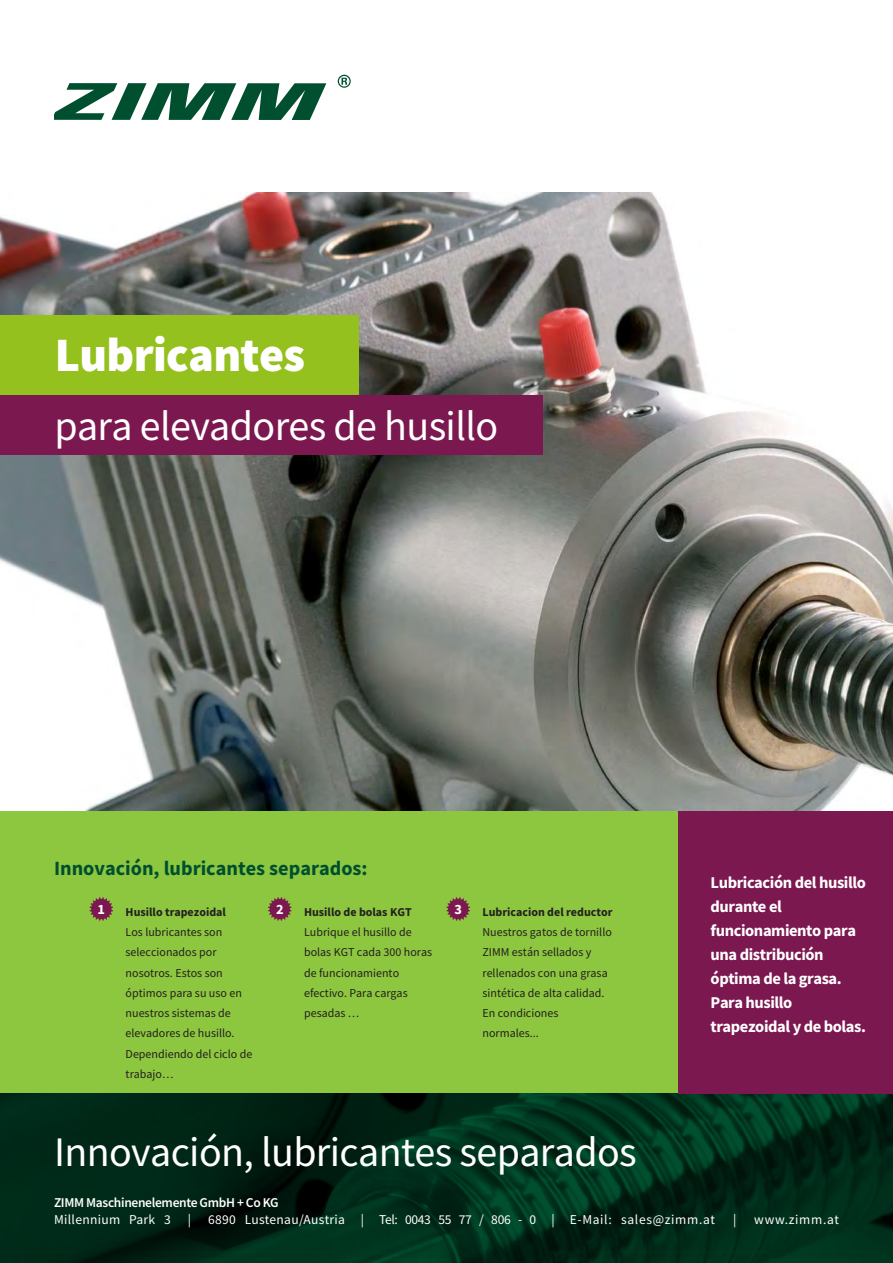
<style>
.page{position:relative;width:893px;height:1263px;background:#fff}
.page>*{position:absolute;margin:0;border:0;box-sizing:border-box;transform-origin:0 0}
.t1{font:900 48px "Source Sans Pro";letter-spacing:-.015em;color:#fff}
.t2{font:42px "Source Sans Pro";letter-spacing:-.015em;color:#fff}
.t3{font:700 20.25px "Source Sans Pro";color:#00502f}
.t4{font:700 16.5px/24px "Source Sans Pro";letter-spacing:-.025em;color:#fff}
.t5{font:700 14.25px "Source Sans Pro";color:#fff}
.t6{font:13.5px "Source Sans Pro";letter-spacing:.025em;color:#fff}
.t7{font:600 13.5px "Source Sans Pro";letter-spacing:-.025em;color:#fff}
.t8{font:13.5px "Source Sans Pro";letter-spacing:.05em;color:#fff}
.t9{font:12px/20.2px "Source Sans Pro";color:#231f20}
.t10{font:700 12px "Source Sans Pro";color:#231f20}
</style>
<div class="page">
<img style="left:0;top:192px;width:893px;height:619px">
<div style="left:0;top:811px;width:678px;height:283px;background:#8dc63f"></div>
<img style="left:0;top:1094px;width:893px;height:169px">
<div style="left:678px;top:811px;width:215px;height:283px;background:#7c1850"></div>
<svg style="left:54px;top:83px;width:272px;height:37px"></svg>
<svg style="left:338px;top:75px;width:13px;height:13px"></svg>
<div style="left:0;top:315px;width:359px;height:80px;background:#95c11e"></div>
<div style="left:0;top:395px;width:543px;height:60px;background:#7c1850"></div>
<svg style="left:90px;top:897px;width:23px;height:24px"></svg>
<svg style="left:268px;top:897px;width:23px;height:24px"></svg>
<svg style="left:446px;top:897px;width:24px;height:24px"></svg>
<h1 class="t1" style="left:55px;top:324px;width:252px">Lubricantes</h1>
<h2 class="t2" style="left:54px;top:399px;width:445px">para elevadores de husillo</h2>
<h3 class="t3" style="left:54px;top:855px;width:315px">Innovación, lubricantes separados:</h3>
<p class="t5" style="left:98px;top:904px;width:9px">1</p>
<p class="t5" style="left:276px;top:904px;width:9px">2</p>
<p class="t5" style="left:454px;top:904px;width:9px">3</p>
<p class="t10" style="left:304px;top:904px;width:109px">Husillo de bolas KGT</p>
<p class="t9" style="left:304px;top:922px;width:130px">Lubrique el husillo de bolas KGT cada 300 horas de funcionamiento efectivo. Para cargas pesadas …</p>
<p class="t10" style="left:126px;top:904px;width:102px">Husillo trapezoidal</p>
<p class="t9" style="left:126px;top:922px;width:128px">Los lubricantes son seleccionados por nosotros. Estos son óptimos para su uso en nuestros sistemas de elevadores de husillo.<br>Dependiendo del ciclo de trabajo…</p>
<p class="t10" style="left:482px;top:904px;width:132px">Lubricacion del reductor</p>
<p class="t9" style="left:482px;top:922px;width:131px">Nuestros gatos de tornillo<br>ZIMM están sellados y rellenados con una grasa sintética de alta calidad.<br>En condiciones normales...</p>
<h3 class="t4" style="left:711px;top:870px;width:157px">Lubricación del husillo durante el funcionamiento para una distribución óptima de la grasa.<br>Para husillo trapezoidal y de bolas.</h3>
<h2 class="t2" style="left:54px;top:1125px;width:584px">Innovación, lubricantes separados</h2>
<p class="t7" style="left:54px;top:1194px;width:226px">ZIMM Maschinenelemente GmbH + Co KG</p>
<p class="t6" style="left:54px;top:1213px;width:118px">Millennium Park 3</p>
<p class="t6" style="left:188px;top:1213px;width:5px">|</p>
<p class="t6" style="left:208px;top:1213px;width:508px">6890 Lustenau/Austria | Tel: 0043 55 77 / 806 - 0 | E-Mail: sales@zimm.at</p>
<p class="t6" style="left:733px;top:1213px;width:5px">|</p>
<p class="t8" style="left:754px;top:1213px;width:86px">www.zimm.at</p>
</div>
